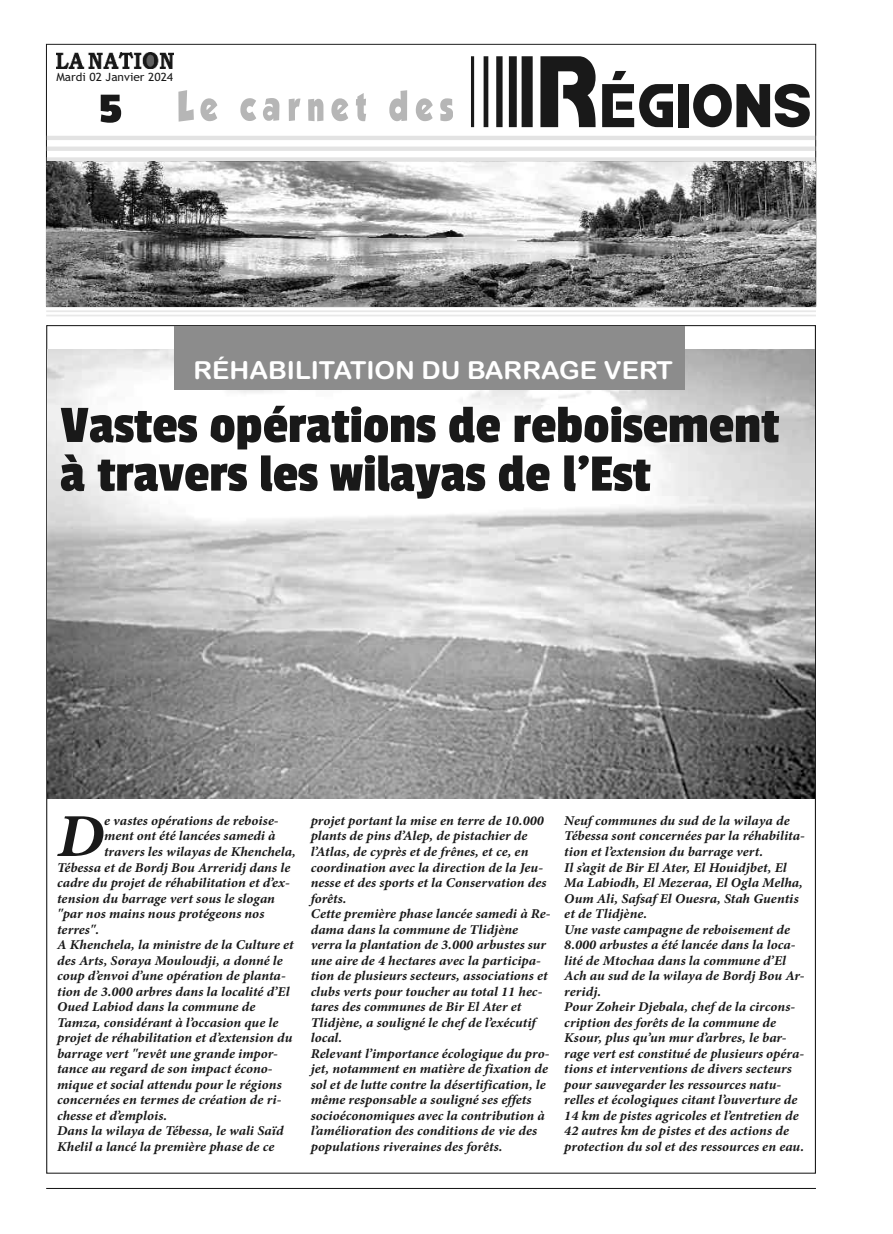
<style>
.page{position:relative;width:893px;height:1234px;background:#fff}
.page>*{position:absolute;margin:0;border:0;box-sizing:border-box;transform-origin:0 0}
.t1{font:67.2px "Bamf";color:#191919;scale:.89 1}
.t2{font:italic 700 61.05px "Minion Pro";color:#191919;scale:1.05 1}
.t3{font:54.75px/48.6px "Passion One";color:#191919;scale:1.05 1}
.t4{font:44.4px "Passion One";color:#191919;scale:1.27 1}
.t5{font:24.9px "Arial Rounded MT Bold";color:#fff;scale:1.05 1}
.t6{font:italic 700 13.5px/15.5px "Minion Pro";letter-spacing:.005em;color:#191919;scale:1.05 1}
.t7{font:11.4px "Trebuchet MS";color:#191919;scale:1.05 1}
.s1{font-size:110.7px}
</style>
<div class="page">
<hr style="left:46px;top:1187px;width:770px;height:1px;background:#191919">
<img style="left:47px;top:349px;width:768px;height:449px">
<hr style="left:46px;top:306px;width:770px;height:2px;background:#e8e8e8">
<hr style="left:46px;top:310px;width:770px;height:2px;background:#e8e8e8">
<hr style="left:46px;top:314px;width:770px;height:2px;background:#e8e8e8">
<img style="left:46px;top:161px;width:770px;height:145px">
<img style="left:56px;top:53px;width:117px;height:16px">
<svg style="left:178px;top:90px;width:229px;height:32px"></svg>
<hr style="left:47px;top:157px;width:768px;height:4px;background:#e3e3e3">
<hr style="left:47px;top:136px;width:768px;height:4px;background:#e3e3e3">
<div style="left:47px;top:146px;width:768px;height:5px;background:#e3e3e3"></div>
<div style="left:175px;top:326px;width:510px;height:63px;background:#8c8c8c"></div>
<p class="t7" style="left:56px;top:70px;width:113px">Mardi 02 Janvier 2024</p>
<h3 class="t4" style="left:99px;top:85px;width:20px">5</h3>
<h1 class="t1" style="left:467px;top:71px;width:389px"><span class="s1">R</span>ÉGIONS</h1>
<h3 class="t5" style="left:193px;top:355px;width:458px">RÉHABILITATION DU BARRAGE VERT</h3>
<h3 class="t3" style="left:60px;top:400px;width:686px">Vastes opérations de reboisement à travers les wilayas de l’Est</h3>
<h2 class="t2" style="left:57px;top:813px;width:46px">D</h2>
<p class="t6" style="left:104px;top:813px;width:168px">e vastes opérations de reboise-</p>
<p class="t6" style="left:104px;top:829px;width:165px">ment ont été lancées samedi à</p>
<p class="t6" style="left:104px;top:845px;width:184px">travers les wilayas de Khenchela,</p>
<p class="t6" style="left:57px;top:860px;width:224px">Tébessa et de Bordj Bou Arreridj dans le</p>
<p class="t6" style="left:57px;top:876px;width:223px">cadre du projet de réhabilitation et d’ex-</p>
<p class="t6" style="left:57px;top:891px;width:209px">tension du barrage vert sous le slogan</p>
<p class="t6" style="left:57px;top:907px;width:199px">"par nos mains nous protégeons nos</p>
<p class="t6" style="left:57px;top:922px;width:42px">terres".</p>
<p class="t6" style="left:57px;top:938px;width:227px">A Khenchela, la ministre de la Culture et</p>
<p class="t6" style="left:57px;top:953px;width:216px">des Arts, Soraya Mouloudji, a donné le</p>
<p class="t6" style="left:57px;top:969px;width:219px">coup d’envoi d’une opération de planta-</p>
<p class="t6" style="left:57px;top:984px;width:223px">tion de 3.000 arbres dans la localité d’El</p>
<p class="t6" style="left:57px;top:1000px;width:190px">Oued Labiod dans la commune de</p>
<p class="t6" style="left:57px;top:1015px;width:212px">Tamza, considérant à l’occasion que le</p>
<p class="t6" style="left:57px;top:1031px;width:226px">projet de réhabilitation et d’extension du</p>
<p class="t6" style="left:57px;top:1046px;width:212px">barrage vert "revêt une grande impor-</p>
<p class="t6" style="left:57px;top:1062px;width:207px">tance au regard de son impact écono-</p>
<p class="t6" style="left:57px;top:1077px;width:216px">mique et social attendu pour le régions</p>
<p class="t6" style="left:57px;top:1093px;width:215px">concernées en termes de création de ri-</p>
<p class="t6" style="left:57px;top:1108px;width:106px">chesse et d’emplois.</p>
<p class="t6" style="left:57px;top:1124px;width:217px">Dans la wilaya de Tébessa, le wali Saïd</p>
<p class="t6" style="left:57px;top:1139px;width:208px">Khelil a lancé la première phase de ce</p>
<p class="t6" style="left:311px;top:813px;width:230px">projet portant la mise en terre de 10.000 plants de pins d’Alep, de pistachier de l’Atlas, de cyprès et de frênes, et ce, en coordination avec la direction de la Jeu&shy;nesse et des sports et la Conservation des forêts.<br>Cette première phase lancée samedi à Re&shy;dama dans la commune de Tlidjène verra la plantation de 3.000 arbustes sur une aire de 4 hectares avec la participa&shy;tion de plusieurs secteurs, associations et clubs verts pour toucher au total 11 hec&shy;tares des communes de Bir El Ater et Tlidjène, a souligné le chef de l’exécutif local.<br>Relevant l’importance écologique du pro&shy;jet, notamment en matière de fixation de sol et de lutte contre la désertification, le même responsable a souligné ses effets socioéconomiques avec la contribution à l’amélioration des conditions de vie des populations riveraines des forêts.</p>
<p class="t6" style="left:564px;top:813px;width:231px">Neuf communes du sud de la wilaya de Tébessa sont concernées par la réhabilita&shy;tion et l’extension du barrage vert.<br>Il s’agit de Bir El Ater, El Houidjbet, El Ma Labiodh, El Mezeraa, El Ogla Melha, Oum Ali, Safsaf El Ouesra, Stah Guentis et de Tlidjène.<br>Une vaste campagne de reboisement de 8.000 arbustes a été lancée dans la loca&shy;lité de Mtochaa dans la commune d’El Ach au sud de la wilaya de Bordj Bou Ar&shy;reridj.<br>Pour Zoheir Djebala, chef de la circons&shy;cription des forêts de la commune de Ksour, plus qu’un mur d’arbres, le bar&shy;rage vert est constitué de plusieurs opéra&shy;tions et interventions de divers secteurs pour sauvegarder les ressources natu&shy;relles et écologiques citant l’ouverture de 14 km de pistes agricoles et l’entretien de 42 autres km de pistes et des actions de protection du sol et des ressources en eau.</p>
</div>
